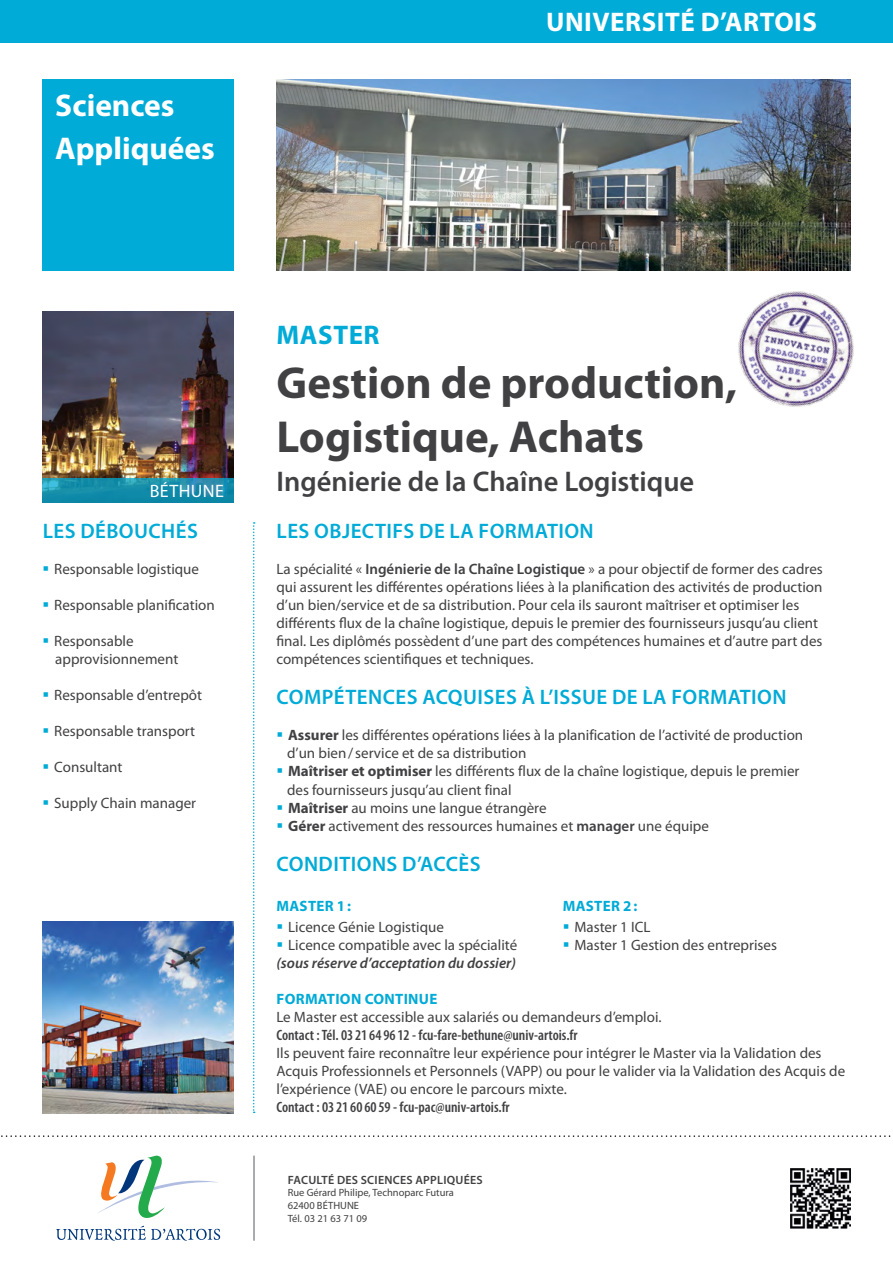
<style>
.page{position:relative;width:893px;height:1263px;background:#fff}
.page>*{position:absolute;margin:0;border:0;box-sizing:border-box;transform-origin:0 0}
.t1{font:700 45px/54px "Myriad Pro";color:#414042}
.t2{font:700 31.5px/43.2px "Myriad Pro";color:#fff}
.t3{font:600 28.5px "Myriad Pro";color:#414042}
.t4{font:700 27px "Myriad Pro";letter-spacing:.02em;color:#fff}
.t5{font:700 27px "Myriad Pro";letter-spacing:.02em;color:#00abd7}
.t6{font:600 21px "Myriad Pro";letter-spacing:.02em;color:#00abd7}
.t7{font:18px "Myriad Pro";letter-spacing:.02em;color:#fff}
.t8{font:15px/18px "Myriad Pro";color:#414042}
.t9{font:600 condensed 15px "Myriad Pro";color:#414042}
.t10{font:italic 600 15px "Myriad Pro";color:#414042}
.t11{font:700 15px "Myriad Pro";letter-spacing:.02em;color:#00abd7}
.t12{font:600 12px "Myriad Pro";letter-spacing:.02em;color:#414042}
.t13{font:10.5px/12.6px "Myriad Pro";color:#414042}
.s1{color:#00abd7}
.s2{font-weight:600}
.s3{font-weight:700}
</style>
<div class="page">
<svg style="left:56px;top:1226px;width:164px;height:15px"></svg>
<svg style="left:98px;top:1155px;width:120px;height:63px"></svg>
<div style="left:43px;top:80px;width:191px;height:191px;background:#00abd7"></div>
<div style="left:0;top:0;width:893px;height:43px;background:#00abd7"></div>
<svg style="left:253px;top:522px;width:2px;height:591px"></svg>
<img style="left:43px;top:311px;width:191px;height:167px">
<svg style="left:43px;top:478px;width:191px;height:25px;background:#178dab"></svg>
<img style="left:43px;top:922px;width:191px;height:191px">
<hr style="left:254px;top:1155px;width:1px;height:86px;background:#58595b">
<img style="left:738px;top:265px;width:116px;height:142px">
<img style="left:276px;top:80px;width:574px;height:191px">
<img style="left:790px;top:1168px;width:60px;height:60px">
<svg style="left:1px;top:1135px;width:890px;height:2px"></svg>
<h2 class="t2" style="left:55px;top:83px;width:161px">Sciences<br>Appliquées</h2>
<h3 class="t4" style="left:546px;top:5px;width:272px">UNIVERSITÉ D’ARTOIS</h3>
<p class="t7" style="left:150px;top:480px;width:76px">BÉTHUNE</p>
<h3 class="t6" style="left:43px;top:517px;width:157px">LES DÉBOUCHÉS</h3>
<p class="t8" style="left:43px;top:560px;width:158px"><span class="s1">▪</span> Responsable logistique</p>
<p class="t8" style="left:43px;top:596px;width:174px"><span class="s1">▪</span> Responsable planification</p>
<p class="t8" style="left:55px;top:632px;width:125px;text-indent:-13px"><span class="s1">▪</span> Responsable approvisionnement</p>
<p class="t8" style="left:43px;top:686px;width:161px"><span class="s1">▪</span> Responsable d’entrepôt</p>
<p class="t8" style="left:43px;top:722px;width:154px"><span class="s1">▪</span> Responsable transport</p>
<p class="t8" style="left:43px;top:758px;width:81px"><span class="s1">▪</span> Consultant</p>
<p class="t8" style="left:43px;top:794px;width:155px"><span class="s1">▪</span> Supply Chain manager</p>
<h3 class="t5" style="left:277px;top:317px;width:104px">MASTER</h3>
<h1 class="t1" style="left:276px;top:354px;width:462px">Gestion de production,<br>Logistique, Achats</h1>
<h3 class="t3" style="left:276px;top:463px;width:419px">Ingénierie de la Chaîne Logistique</h3>
<h3 class="t6" style="left:277px;top:517px;width:319px">LES OBJECTIFS DE LA FORMATION</h3>
<p class="t8" style="left:276px;top:560px;width:548px">La spécialité « <span class="s2">Ingénierie de la Chaîne Logistique</span> » a pour objectif de former des cadres qui assurent les différentes opérations liées à la planification des activités de production d’un bien/service et de sa distribution. Pour cela ils sauront maîtriser et optimiser les différents flux de la chaîne logistique, depuis le premier des fournisseurs jusqu’au client final. Les diplômés possèdent d’une part des compétences humaines et d’autre part des compétences scientifiques et techniques.</p>
<h3 class="t6" style="left:277px;top:684px;width:512px">COMPÉTENCES ACQUISES À L’ISSUE DE LA FORMATION</h3>
<p class="t8" style="left:287px;top:726px;width:518px;text-indent:-11px"><span class="s1">▪</span> <span class="s3">Assurer</span> les différentes opérations liées à la planification de l’activité de production d’un bien/service et de sa distribution</p>
<p class="t8" style="left:287px;top:762px;width:514px;text-indent:-11px"><span class="s1">▪</span> <span class="s3">Maîtriser et optimiser</span> les différents flux de la chaîne logistique, depuis le premier des fournisseurs jusqu’au client final</p>
<p class="t8" style="left:276px;top:798px;width:272px"><span class="s1">▪</span> <span class="s3">Maîtriser</span> au moins une langue étrangère</p>
<p class="t8" style="left:276px;top:816px;width:434px"><span class="s1">▪</span> <span class="s3">Gérer</span> activement des ressources humaines et <span class="s2">manager</span> une équipe</p>
<h3 class="t6" style="left:277px;top:850px;width:206px">CONDITIONS D’ACCÈS</h3>
<p class="t11" style="left:277px;top:896px;width:76px">MASTER 1:</p>
<p class="t11" style="left:563px;top:896px;width:76px">MASTER 2:</p>
<p class="t8" style="left:276px;top:918px;width:169px"><span class="s1">▪</span> Licence Génie Logistique</p>
<p class="t8" style="left:276px;top:936px;width:241px"><span class="s1">▪</span> Licence compatible avec la spécialité</p>
<p class="t8" style="left:563px;top:918px;width:89px"><span class="s1">▪</span> Master 1 ICL</p>
<p class="t8" style="left:563px;top:936px;width:216px"><span class="s1">▪</span> Master 1 Gestion des entreprises</p>
<p class="t10" style="left:276px;top:954px;width:241px">(sous réserve d’acceptation du dossier)</p>
<p class="t11" style="left:277px;top:989px;width:162px">FORMATION CONTINUE</p>
<p class="t8" style="left:276px;top:1008px;width:387px">Le Master est accessible aux salariés ou demandeurs d’emploi.</p>
<p class="t9" style="left:276px;top:1026px;width:303px">Contact : Tél. 03 21 64 96 12 - fcu-fare-bethune@univ-artois.fr</p>
<p class="t8" style="left:276px;top:1044px;width:570px">Ils peuvent faire reconnaître leur expérience pour intégrer le Master via la Validation des<br>Acquis Professionnels et Personnels (VAPP) ou pour le valider via la Validation des Acquis de l’expérience (VAE) ou encore le parcours mixte.</p>
<p class="t9" style="left:276px;top:1098px;width:235px">Contact : 03 21 60 60 59 - fcu-pac@univ-artois.fr</p>
<p class="t12" style="left:288px;top:1172px;width:196px">FACULTÉ DES SCIENCES APPLIQUÉES</p>
<p class="t13" style="left:288px;top:1186px;width:168px">Rue Gérard Philipe, Technoparc Futura<br>62400 BÉTHUNE<br>Tél. 03 21 63 71 09</p>
</div>
